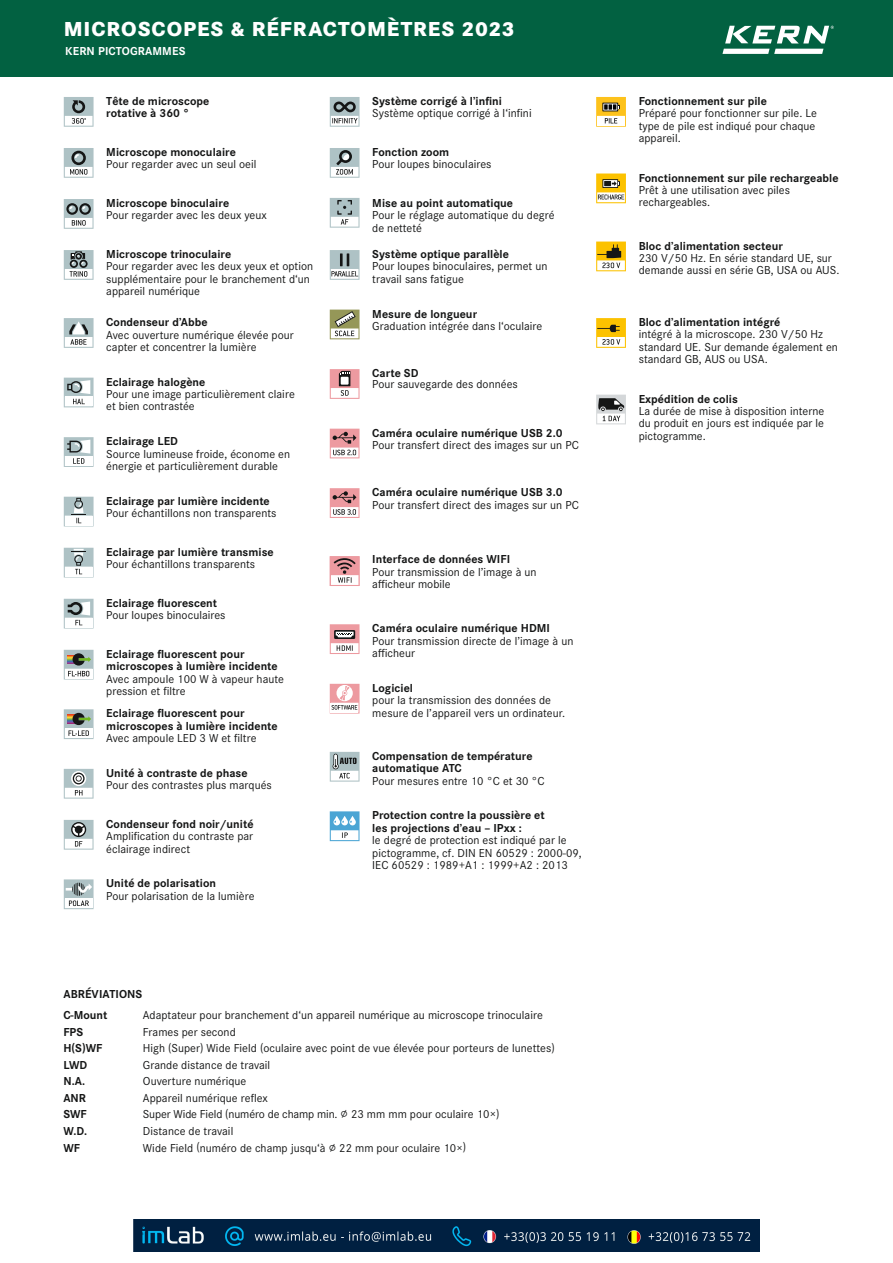
<style>
.page{position:relative;width:893px;height:1263px;background:#fff}
.page>*{position:absolute;margin:0;border:0;box-sizing:border-box;transform-origin:0 0}
.t1{font:800 21px "Corporate S Pro";letter-spacing:.045em;color:#fff}
.t2{font:12px/12.3px "Corporate S Pro";letter-spacing:.005em;color:#151616}
.t3{font:700 12px/12.3px "Corporate S Pro";letter-spacing:.005em;color:#151616}
.t4{font:700 12px "Corporate S Pro";letter-spacing:.01em;color:#fff}
</style>
<div class="page">
<div style="left:0;top:0;width:893px;height:76px;background:#026141"></div>
<svg style="left:722px;top:49px;width:101px;height:5px"></svg>
<svg style="left:725px;top:26px;width:109px;height:17px"></svg>
<svg style="left:596px;top:173px;width:30px;height:30px"></svg>
<svg style="left:596px;top:242px;width:30px;height:29px"></svg>
<svg style="left:596px;top:318px;width:30px;height:30px"></svg>
<svg style="left:596px;top:395px;width:30px;height:29px"></svg>
<svg style="left:64px;top:97px;width:30px;height:30px"></svg>
<svg style="left:64px;top:148px;width:30px;height:30px"></svg>
<svg style="left:64px;top:199px;width:30px;height:30px"></svg>
<svg style="left:64px;top:250px;width:30px;height:30px"></svg>
<svg style="left:64px;top:318px;width:30px;height:30px"></svg>
<svg style="left:64px;top:378px;width:30px;height:29px"></svg>
<svg style="left:64px;top:437px;width:30px;height:30px"></svg>
<svg style="left:64px;top:497px;width:30px;height:29px"></svg>
<svg style="left:64px;top:548px;width:30px;height:29px"></svg>
<svg style="left:64px;top:599px;width:30px;height:29px"></svg>
<svg style="left:64px;top:650px;width:30px;height:29px"></svg>
<svg style="left:64px;top:709px;width:30px;height:30px"></svg>
<svg style="left:64px;top:769px;width:30px;height:30px"></svg>
<svg style="left:64px;top:820px;width:30px;height:30px"></svg>
<svg style="left:64px;top:879px;width:30px;height:30px"></svg>
<svg style="left:330px;top:97px;width:30px;height:30px"></svg>
<svg style="left:330px;top:148px;width:30px;height:30px"></svg>
<svg style="left:330px;top:198px;width:30px;height:30px"></svg>
<svg style="left:330px;top:250px;width:30px;height:30px"></svg>
<svg style="left:330px;top:310px;width:30px;height:29px"></svg>
<svg style="left:330px;top:369px;width:30px;height:30px"></svg>
<svg style="left:330px;top:429px;width:30px;height:29px"></svg>
<svg style="left:330px;top:488px;width:30px;height:30px"></svg>
<svg style="left:330px;top:624px;width:30px;height:30px"></svg>
<svg style="left:330px;top:684px;width:30px;height:29px"></svg>
<svg style="left:330px;top:752px;width:30px;height:30px"></svg>
<svg style="left:330px;top:811px;width:30px;height:30px"></svg>
<svg style="left:330px;top:556px;width:30px;height:30px"></svg>
<svg style="left:596px;top:97px;width:30px;height:30px"></svg>
<img style="left:134px;top:1219px;width:625px;height:32px">
<h1 class="t1" style="left:64px;top:12px;width:452px">MICROSCOPES &amp; RÉFRACTOMÈTRES 2023</h1>
<p class="t4" style="left:65px;top:42px;width:122px">KERN PICTOGRAMMES</p>
<p class="t3" style="left:106px;top:94px;width:105px">Tête de microscope rotative à 360 °</p>
<p class="t3" style="left:106px;top:145px;width:131px">Microscope monoculaire</p>
<p class="t2" style="left:106px;top:157px;width:152px">Pour regarder avec un seul oeil</p>
<p class="t3" style="left:106px;top:196px;width:124px">Microscope binoculaire</p>
<p class="t2" style="left:106px;top:208px;width:162px">Pour regarder avec les deux yeux</p>
<p class="t3" style="left:106px;top:247px;width:127px">Microscope trinoculaire</p>
<p class="t2" style="left:106px;top:259px;width:208px">Pour regarder avec les deux yeux et option supplémentaire pour le branchement d‘un appareil numérique</p>
<p class="t3" style="left:106px;top:315px;width:103px">Condenseur d’Abbe</p>
<p class="t2" style="left:106px;top:327px;width:189px">Avec ouverture numérique élevée pour capter et concentrer la lumière</p>
<p class="t3" style="left:106px;top:375px;width:101px">Eclairage halogène</p>
<p class="t2" style="left:106px;top:387px;width:190px">Pour une image particulièrement claire et bien contrastée</p>
<p class="t3" style="left:106px;top:434px;width:73px">Eclairage LED</p>
<p class="t2" style="left:106px;top:447px;width:185px">Source lumineuse froide, économe en énergie et particulièrement durable</p>
<p class="t3" style="left:106px;top:494px;width:165px">Eclairage par lumière incidente</p>
<p class="t2" style="left:106px;top:506px;width:172px">Pour échantillons non transparents</p>
<p class="t3" style="left:106px;top:545px;width:169px">Eclairage par lumière transmise</p>
<p class="t2" style="left:106px;top:557px;width:150px">Pour échantillons transparents</p>
<p class="t3" style="left:106px;top:596px;width:112px">Eclairage fluorescent</p>
<p class="t2" style="left:106px;top:608px;width:121px">Pour loupes binoculaires</p>
<p class="t3" style="left:106px;top:647px;width:173px">Eclairage fluorescent pour microscopes à lumière incidente</p>
<p class="t2" style="left:106px;top:671px;width:179px">Avec ampoule 100 W à vapeur haute pression et filtre</p>
<p class="t3" style="left:106px;top:706px;width:173px">Eclairage fluorescent pour microscopes à lumière incidente</p>
<p class="t2" style="left:106px;top:731px;width:152px">Avec ampoule LED 3 W et filtre</p>
<p class="t3" style="left:106px;top:766px;width:143px">Unité à contraste de phase</p>
<p class="t2" style="left:106px;top:778px;width:167px">Pour des contrastes plus marqués</p>
<p class="t3" style="left:106px;top:817px;width:149px">Condenseur fond noir/unité</p>
<p class="t2" style="left:106px;top:829px;width:148px">Amplification du contraste par éclairage indirect</p>
<p class="t3" style="left:106px;top:876px;width:111px">Unité de polarisation</p>
<p class="t2" style="left:106px;top:889px;width:150px">Pour polarisation de la lumière</p>
<p class="t3" style="left:63px;top:986px;width:81px">ABRÉVIATIONS</p>
<p class="t3" style="left:372px;top:94px;width:131px">Système corrigé à l’infini</p>
<p class="t2" style="left:372px;top:106px;width:161px">Système optique corrigé à l‘infini</p>
<p class="t3" style="left:372px;top:145px;width:78px">Fonction zoom</p>
<p class="t2" style="left:372px;top:157px;width:121px">Pour loupes binoculaires</p>
<p class="t3" style="left:372px;top:196px;width:142px">Mise au point automatique</p>
<p class="t2" style="left:372px;top:208px;width:184px">Pour le réglage automatique du degré de netteté</p>
<p class="t3" style="left:372px;top:247px;width:138px">Système optique parallèle</p>
<p class="t2" style="left:372px;top:259px;width:177px">Pour loupes binoculaires, permet un travail sans fatigue</p>
<p class="t3" style="left:372px;top:306px;width:106px">Mesure de longueur</p>
<p class="t2" style="left:372px;top:319px;width:172px">Graduation intégrée dans l‘oculaire</p>
<p class="t3" style="left:372px;top:366px;width:48px">Carte SD</p>
<p class="t2" style="left:372px;top:377px;width:147px">Pour sauvegarde des données</p>
<p class="t3" style="left:372px;top:426px;width:192px">Caméra oculaire numérique USB 2.0</p>
<p class="t2" style="left:372px;top:438px;width:208px">Pour transfert direct des images sur un PC</p>
<p class="t3" style="left:372px;top:485px;width:192px">Caméra oculaire numérique USB 3.0</p>
<p class="t2" style="left:372px;top:498px;width:208px">Pour transfert direct des images sur un PC</p>
<p class="t3" style="left:372px;top:552px;width:139px">Interface de données WIFI</p>
<p class="t2" style="left:372px;top:564px;width:166px">Pour transmission de l’image à un afficheur mobile</p>
<p class="t3" style="left:372px;top:621px;width:179px">Caméra oculaire numérique HDMI</p>
<p class="t2" style="left:372px;top:634px;width:203px">Pour transmission directe de l’image à un afficheur</p>
<p class="t3" style="left:372px;top:681px;width:42px">Logiciel</p>
<p class="t2" style="left:372px;top:693px;width:194px">pour la transmission des données de mesure de l’appareil vers un ordinateur.</p>
<p class="t3" style="left:372px;top:749px;width:162px">Compensation de température automatique ATC</p>
<p class="t2" style="left:372px;top:774px;width:174px">Pour mesures entre 10 °C et 30 °C</p>
<p class="t3" style="left:372px;top:808px;width:174px">Protection contre la poussière et les projections d’eau – IPxx :</p>
<p class="t2" style="left:372px;top:833px;width:211px">le degré de protection est indiqué par le pictogramme, cf. DIN EN 60529 : 2000-09,<br>IEC 60529 : 1989+A1 : 1999+A2 : 2013</p>
<p class="t3" style="left:63px;top:1008px;width:46px">C-Mount</p>
<p class="t2" style="left:143px;top:1008px;width:401px">Adaptateur pour branchement d‘un appareil numérique au microscope trinoculaire</p>
<p class="t3" style="left:63px;top:1024px;width:21px">FPS</p>
<p class="t2" style="left:143px;top:1024px;width:94px">Frames per second</p>
<p class="t3" style="left:63px;top:1041px;width:41px">H(S)WF</p>
<p class="t2" style="left:143px;top:1041px;width:413px">High (Super) Wide Field (oculaire avec point de vue élevée pour porteurs de lunettes)</p>
<p class="t3" style="left:63px;top:1057px;width:25px">LWD</p>
<p class="t2" style="left:143px;top:1058px;width:129px">Grande distance de travail</p>
<p class="t3" style="left:63px;top:1074px;width:23px">N.A.</p>
<p class="t2" style="left:143px;top:1074px;width:105px">Ouverture numérique</p>
<p class="t3" style="left:63px;top:1091px;width:24px">ANR</p>
<p class="t2" style="left:143px;top:1091px;width:126px">Appareil numérique reflex</p>
<p class="t3" style="left:63px;top:1107px;width:25px">SWF</p>
<p class="t2" style="left:143px;top:1107px;width:358px">Super Wide Field (numéro de champ min. ∅ 23 mm mm pour oculaire 10×)</p>
<p class="t3" style="left:63px;top:1124px;width:25px">W.D.</p>
<p class="t2" style="left:143px;top:1124px;width:92px">Distance de travail</p>
<p class="t3" style="left:63px;top:1140px;width:18px">WF</p>
<p class="t2" style="left:143px;top:1140px;width:325px">Wide Field (numéro de champ jusqu‘à ∅ 22 mm pour oculaire 10×)</p>
<p class="t3" style="left:639px;top:94px;width:130px">Fonctionnement sur pile</p>
<p class="t2" style="left:639px;top:106px;width:180px">Préparé pour fonctionner sur pile. Le type de pile est indiqué pour chaque appareil.</p>
<p class="t3" style="left:639px;top:170px;width:201px">Fonctionnement sur pile rechargeable</p>
<p class="t2" style="left:639px;top:183px;width:153px">Prêt à une utilisation avec piles rechargeables.</p>
<p class="t3" style="left:639px;top:238px;width:146px">Bloc d’alimentation secteur</p>
<p class="t2" style="left:639px;top:251px;width:202px">230 V/50 Hz. En série standard UE, sur demande aussi en série GB, USA ou AUS.</p>
<p class="t3" style="left:639px;top:315px;width:143px">Bloc d’alimentation intégré</p>
<p class="t2" style="left:639px;top:327px;width:201px">intégré à la microscope. 230 V/50 Hz standard UE. Sur demande également en standard GB, AUS ou USA.</p>
<p class="t3" style="left:639px;top:392px;width:101px">Expédition de colis</p>
<p class="t2" style="left:639px;top:404px;width:187px;text-align:justify">La durée de mise à disposition interne du produit en jours est indiquée par le pictogramme.</p>
</div>
